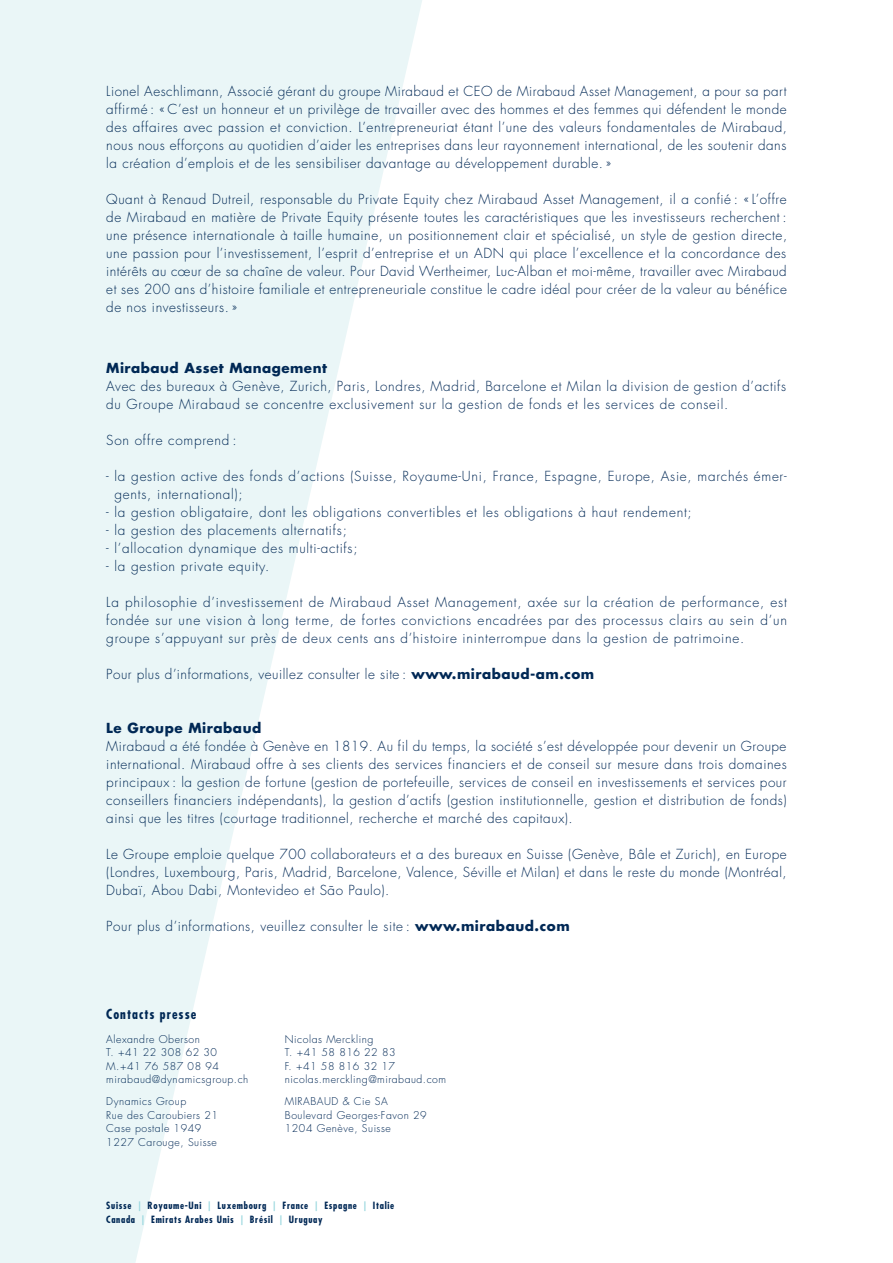
<style>
.page{position:relative;width:893px;height:1263px;background:#fff}
.page>*{position:absolute;margin:0;border:0;box-sizing:border-box;transform-origin:0 0}
.Texte_courant{font:300 13.5px/18px "Futura Std";letter-spacing:.055em;color:#002855;text-align:justify}
.Texte_courant-2{font:300 13.5px "Futura Std";letter-spacing:.035em;color:#002855}
.Texte_courant-3{font:700 13.5px "Futura Std";letter-spacing:.035em;color:#002855}
.Presse_Titre{font:700 condensed 13.5px "Futura Std";letter-spacing:.075em;color:#002855}
.Presse_texte{font:300 10.5px/13.5px "Futura Std";letter-spacing:.05em;color:#002855}
.t1{font:700 condensed 9.75px "Futura Std";letter-spacing:.07em;color:#002855}
.s1{font-weight:700}
.s2{color:#98d7de}
</style>
<div class="page">
<svg style="left:0;top:0;width:422px;height:1263px;fill:#eaf6f7"></svg>
<p class="Texte_courant" style="left:106px;top:83px;width:682px">Lionel Aeschlimann, Associé gérant du groupe Mirabaud et CEO de Mirabaud Asset Management, a pour sa part affirmé : « C’est un honneur et un privilège de travailler avec des hommes et des femmes qui défendent le monde des affaires avec passion et conviction. L’entrepreneuriat étant l’une des valeurs fondamentales de Mirabaud, nous nous efforçons au quotidien d’aider les entreprises dans leur rayonnement international, de les soutenir dans la création d’emplois et de les sensibiliser davantage au développement durable. »</p>
<p class="Texte_courant" style="left:106px;top:191px;width:682px">Quant à Renaud Dutreil, responsable du Private Equity chez Mirabaud Asset Management, il a confié : « L’offre de Mirabaud en matière de Private Equity présente toutes les caractéristiques que les investisseurs recherchent : une présence internationale à taille humaine, un positionnement clair et spécialisé, un style de gestion directe, une passion pour l’investissement, l’esprit d’entreprise et un ADN qui place l’excellence et la concordance des intérêts au cœur de sa chaîne de valeur. Pour David Wertheimer, Luc-Alban et moi-même, travailler avec Mirabaud et ses 200 ans d’histoire familiale et entrepreneuriale constitue le cadre idéal pour créer de la valeur au bénéfice de nos investisseurs. »</p>
<p class="Texte_courant-3" style="left:106px;top:359px;width:222px">Mirabaud Asset Management</p>
<p class="Texte_courant" style="left:106px;top:378px;width:681px">Avec des bureaux à Genève, Zurich, Paris, Londres, Madrid, Barcelone et Milan la division de gestion d’actifs du Groupe Mirabaud se concentre exclusivement sur la gestion de fonds et les services de conseil.</p>
<p class="Texte_courant" style="left:106px;top:432px;width:132px">Son offre comprend :</p>
<p class="Texte_courant" style="left:115px;top:468px;width:674px;text-indent:-8px">- la gestion active des fonds d’actions (Suisse, Royaume-Uni, France, Espagne, Europe, Asie, marchés émer&shy;gents, international);</p>
<p class="Texte_courant" style="left:106px;top:504px;width:587px">- la gestion obligataire, dont les obligations convertibles et les obligations à haut rendement;</p>
<p class="Texte_courant" style="left:106px;top:522px;width:242px">- la gestion des placements alternatifs;</p>
<p class="Texte_courant" style="left:106px;top:540px;width:253px">- l’allocation dynamique des multi-actifs;</p>
<p class="Texte_courant" style="left:106px;top:558px;width:164px">- la gestion private equity.</p>
<p class="Texte_courant" style="left:106px;top:594px;width:682px">La philosophie d’investissement de Mirabaud Asset Management, axée sur la création de performance, est fondée sur une vision à long terme, de fortes convictions encadrées par des processus clairs au sein d’un groupe s’appuyant sur près de deux cents ans d’histoire ininterrompue dans la gestion de patrimoine.</p>
<p class="Texte_courant-2" style="left:106px;top:666px;width:489px">Pour plus d’informations, veuillez consulter le site : <span class="s1">www.mirabaud-am.com</span></p>
<p class="Texte_courant-3" style="left:106px;top:719px;width:157px">Le Groupe Mirabaud</p>
<p class="Texte_courant" style="left:106px;top:738px;width:682px">Mirabaud a été fondée à Genève en 1819. Au fil du temps, la société s’est développée pour devenir un Groupe international. Mirabaud offre à ses clients des services financiers et de conseil sur mesure dans trois domaines principaux : la gestion de fortune (gestion de portefeuille, services de conseil en investissements et services pour conseillers financiers indépendants), la gestion d’actifs (gestion institutionnelle, gestion et distribution de fonds) ainsi que les titres (courtage traditionnel, recherche et marché des capitaux).</p>
<p class="Texte_courant" style="left:106px;top:846px;width:682px">Le Groupe emploie quelque 700 collaborateurs et a des bureaux en Suisse (Genève, Bâle et Zurich), en Europe (Londres, Luxembourg, Paris, Madrid, Barcelone, Valence, Séville et Milan) et dans le reste du monde (Montréal, Dubaï, Abou Dabi, Montevideo et São Paulo).</p>
<p class="Texte_courant" style="left:106px;top:918px;width:465px">Pour plus d’informations, veuillez consulter le site : <span class="s1">www.mirabaud.com</span></p>
<p class="Presse_Titre" style="left:106px;top:1005px;width:92px">Contacts presse</p>
<p class="Presse_texte" style="left:106px;top:1032px;width:144px">Alexandre Oberson<br>T. +41 22 308 62 30<br>M.+41 76 587 08 94 mirabaud@dynamicsgroup.ch</p>
<p class="Presse_texte" style="left:106px;top:1095px;width:113px">Dynamics Group<br>Rue des Caroubiers 21<br>Case postale 1949<br>1227 Carouge, Suisse</p>
<p class="Presse_texte" style="left:285px;top:1032px;width:163px">Nicolas Merckling<br>T. +41 58 816 22 83<br>F. +41 58 816 32 17 nicolas.merckling@mirabaud.com</p>
<p class="Presse_texte" style="left:285px;top:1095px;width:143px">MIRABAUD &amp; Cie SA<br>Boulevard Georges-Favon 29<br>1204 Genève, Suisse</p>
<p class="t1" style="left:106px;top:1200px;width:289px">Suisse <span class="s2">|</span> Royaume-Uni <span class="s2">|</span> Luxembourg <span class="s2">|</span> France <span class="s2">|</span> Espagne <span class="s2">|</span> Italie</p>
<p class="t1" style="left:106px;top:1213px;width:218px">Canada <span class="s2">|</span> Emirats Arabes Unis <span class="s2">|</span> Brésil <span class="s2">|</span> Uruguay</p>
</div>
